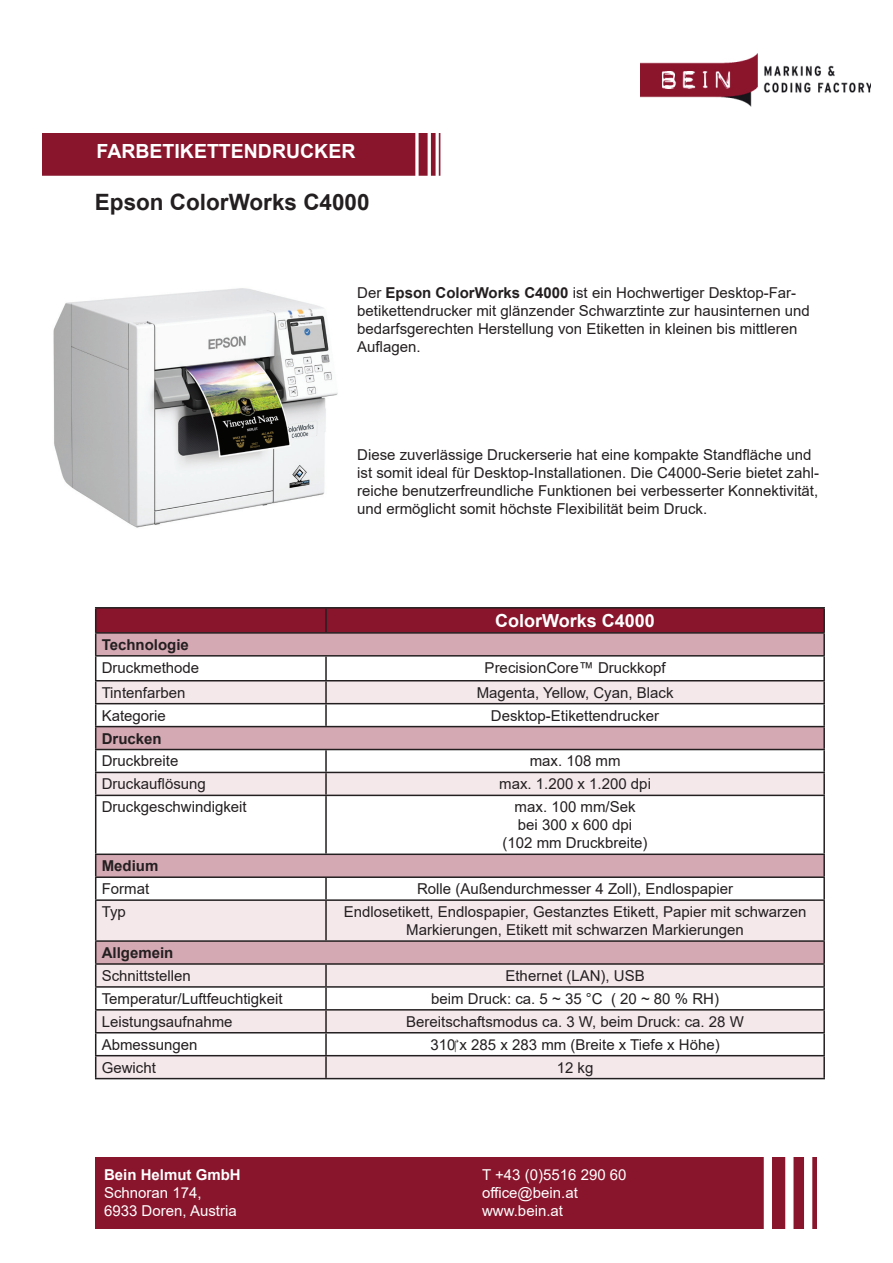
<style>
.page{position:relative;width:893px;height:1263px;background:#fff}
.page>*{position:absolute;margin:0;border:0;box-sizing:border-box;transform-origin:0 0}
.t1{font:700 22.5px "Arial";color:#231f20}
.t2{font:700 19.5px "Arial";color:#fff}
.t3{font:700 18px "Arial";color:#fff}
.t4{font:15px/18px "Arial";color:#231f20}
.t5{font:15px "Arial";color:#fff}
.t6{font:700 15px "Arial";color:#231f20}
.t7{font:700 15px "Arial";color:#fff}
.s1{font-weight:700}
</style>
<div class="page">
<div style="left:95px;top:1157px;width:721px;height:72px;background:#88152c"></div>
<img style="left:640px;top:53px;width:230px;height:54px">
<img style="left:43px;top:134px;width:398px;height:42px">
<div style="left:43px;top:135px;width:369px;height:40px;background:#88152c"></div>
<svg style="left:96px;top:796px;width:727px;height:282px"></svg>
<hr style="left:95px;top:607px;width:231px;height:1px;background:#231f20">
<hr style="left:326px;top:607px;width:499px;height:1px;background:#231f20">
<hr style="left:823px;top:608px;width:2px;height:24px;background:#231f20">
<hr style="left:326px;top:632px;width:499px;height:2px;background:#231f20">
<hr style="left:823px;top:634px;width:2px;height:21px;background:#231f20">
<hr style="left:326px;top:655px;width:499px;height:1px;background:#231f20">
<hr style="left:823px;top:656px;width:2px;height:24px;background:#231f20">
<hr style="left:326px;top:680px;width:499px;height:1px;background:#231f20">
<hr style="left:823px;top:681px;width:2px;height:22px;background:#231f20">
<hr style="left:326px;top:703px;width:499px;height:1px;background:#231f20">
<hr style="left:823px;top:704px;width:2px;height:22px;background:#231f20">
<hr style="left:326px;top:726px;width:499px;height:1px;background:#231f20">
<hr style="left:823px;top:727px;width:2px;height:22px;background:#231f20">
<hr style="left:326px;top:749px;width:499px;height:1px;background:#231f20">
<hr style="left:823px;top:750px;width:2px;height:22px;background:#231f20">
<svg style="left:95px;top:608px;width:729px;height:187px"></svg>
<hr style="left:326px;top:772px;width:499px;height:1px;background:#231f20">
<hr style="left:325px;top:773px;width:2px;height:22px;background:#231f20">
<hr style="left:823px;top:773px;width:2px;height:22px;background:#231f20">
<hr style="left:95px;top:795px;width:231px;height:1px;background:#231f20">
<hr style="left:95px;top:796px;width:1px;height:57px;background:#231f20">
<hr style="left:326px;top:795px;width:499px;height:1px;background:#231f20">
<hr style="left:325px;top:796px;width:2px;height:57px;background:#231f20">
<hr style="left:823px;top:796px;width:2px;height:57px;background:#231f20">
<hr style="left:95px;top:853px;width:231px;height:2px;background:#231f20">
<hr style="left:326px;top:853px;width:499px;height:2px;background:#231f20">
<hr style="left:823px;top:855px;width:2px;height:21px;background:#231f20">
<svg style="left:95px;top:855px;width:729px;height:44px"></svg>
<hr style="left:326px;top:876px;width:499px;height:2px;background:#231f20">
<hr style="left:325px;top:878px;width:2px;height:21px;background:#231f20">
<hr style="left:823px;top:878px;width:2px;height:21px;background:#231f20">
<hr style="left:95px;top:899px;width:231px;height:2px;background:#231f20">
<hr style="left:95px;top:901px;width:1px;height:39px;background:#231f20">
<hr style="left:326px;top:899px;width:499px;height:2px;background:#231f20">
<hr style="left:325px;top:901px;width:2px;height:39px;background:#231f20">
<hr style="left:823px;top:901px;width:2px;height:39px;background:#231f20">
<hr style="left:95px;top:940px;width:231px;height:2px;background:#231f20">
<hr style="left:326px;top:940px;width:499px;height:2px;background:#231f20">
<hr style="left:823px;top:942px;width:2px;height:21px;background:#231f20">
<hr style="left:95px;top:963px;width:231px;height:2px;background:#231f20">
<hr style="left:326px;top:963px;width:499px;height:2px;background:#231f20">
<hr style="left:325px;top:965px;width:2px;height:21px;background:#231f20">
<hr style="left:823px;top:965px;width:2px;height:21px;background:#231f20">
<hr style="left:95px;top:986px;width:231px;height:2px;background:#231f20">
<hr style="left:326px;top:986px;width:499px;height:2px;background:#231f20">
<hr style="left:325px;top:988px;width:2px;height:21px;background:#231f20">
<hr style="left:823px;top:988px;width:2px;height:21px;background:#231f20">
<hr style="left:95px;top:1009px;width:231px;height:1px;background:#231f20">
<hr style="left:326px;top:1009px;width:499px;height:1px;background:#231f20">
<hr style="left:325px;top:1010px;width:2px;height:22px;background:#231f20">
<hr style="left:823px;top:1010px;width:2px;height:22px;background:#231f20">
<hr style="left:95px;top:1032px;width:231px;height:1px;background:#231f20">
<hr style="left:326px;top:1032px;width:499px;height:1px;background:#231f20">
<hr style="left:325px;top:1033px;width:2px;height:22px;background:#231f20">
<hr style="left:823px;top:1033px;width:2px;height:22px;background:#231f20">
<hr style="left:95px;top:1055px;width:231px;height:1px;background:#231f20">
<svg style="left:95px;top:942px;width:1px;height:136px"></svg>
<hr style="left:326px;top:1055px;width:499px;height:1px;background:#231f20">
<hr style="left:325px;top:1056px;width:2px;height:22px;background:#231f20">
<hr style="left:823px;top:1056px;width:2px;height:22px;background:#231f20">
<hr style="left:95px;top:1078px;width:231px;height:1px;background:#231f20">
<hr style="left:326px;top:1078px;width:499px;height:1px;background:#231f20">
<div style="left:764px;top:1154px;width:8px;height:83px;background:#fff"></div>
<div style="left:804px;top:1155px;width:8px;height:92px;background:#fff"></div>
<div style="left:785px;top:1153px;width:8px;height:94px;background:#fff;border:2px solid #fff"></div>
<img style="left:53px;top:288px;width:285px;height:240px">
<h2 class="t2" style="left:97px;top:138px;width:260px">FARBETIKETTENDRUCKER</h2>
<h1 class="t1" style="left:95px;top:186px;width:276px">Epson ColorWorks C4000</h1>
<p class="t4" style="left:357px;top:283px;width:454px">Der <span class="s1">Epson ColorWorks C4000</span> ist ein Hochwertiger Desktop-Far&shy;betikettendrucker mit glänzender Schwarztinte zur hausinternen und bedarfsgerechten Herstellung von Etiketten in kleinen bis mittleren Auflagen.</p>
<p class="t4" style="left:357px;top:445px;width:463px">Diese zuverlässige Druckerserie hat eine kompakte Standfläche und ist somit ideal für Desktop-Installationen. Die C4000-Serie bietet zahl&shy;reiche benutzerfreundliche Funktionen bei verbesserter Konnektivität, und ermöglicht somit höchste Flexibilität beim Druck.</p>
<p class="t3" style="left:495px;top:608px;width:161px">ColorWorks C4000</p>
<p class="t6" style="left:102px;top:634px;width:89px">Technologie</p>
<p class="t4" style="left:102px;top:658px;width:99px">Druckmethode</p>
<p class="t4" style="left:485px;top:658px;width:182px">PrecisionCore™ Druckkopf</p>
<p class="t4" style="left:102px;top:683px;width:85px">Tintenfarben</p>
<p class="t4" style="left:477px;top:683px;width:198px">Magenta, Yellow, Cyan, Black</p>
<p class="t4" style="left:102px;top:706px;width:66px">Kategorie</p>
<p class="t4" style="left:491px;top:706px;width:170px">Desktop-Etikettendrucker</p>
<p class="t6" style="left:102px;top:728px;width:62px">Drucken</p>
<p class="t4" style="left:102px;top:752px;width:78px">Druckbreite</p>
<p class="t4" style="left:530px;top:752px;width:92px">max. 108 mm</p>
<p class="t4" style="left:102px;top:775px;width:106px">Druckauflösung</p>
<p class="t4" style="left:499px;top:775px;width:153px">max. 1.200 x 1.200 dpi</p>
<p class="t4" style="left:102px;top:798px;width:147px">Druckgeschwindigkeit</p>
<p class="t4" style="left:503px;top:798px;width:147px;text-align:center">max. 100 mm/Sek<br>bei 300 x 600 dpi (102 mm Druckbreite)</p>
<p class="t6" style="left:102px;top:855px;width:58px">Medium</p>
<p class="t4" style="left:102px;top:880px;width:49px">Format</p>
<p class="t4" style="left:417px;top:880px;width:317px">Rolle (Außendurchmesser 4 Zoll), Endlospapier</p>
<p class="t4" style="left:102px;top:903px;width:26px">Typ</p>
<p class="t4" style="left:344px;top:903px;width:464px;text-align:center">Endlosetikett, Endlospapier, Gestanztes Etikett, Papier mit schwarzen<br>Markierungen, Etikett mit schwarzen Markierungen</p>
<p class="t6" style="left:102px;top:942px;width:73px">Allgemein</p>
<p class="t4" style="left:102px;top:966px;width:91px">Schnittstellen</p>
<p class="t4" style="left:505px;top:966px;width:141px">Ethernet (LAN), USB</p>
<p class="t4" style="left:102px;top:989px;width:182px">Temperatur/Luftfeuchtigkeit</p>
<p class="t4" style="left:431px;top:989px;width:289px">beim Druck: ca. 5 ~ 35 °C ( 20 ~ 80 % RH)</p>
<p class="t4" style="left:102px;top:1012px;width:132px">Leistungsaufnahme</p>
<p class="t4" style="left:406px;top:1012px;width:339px">Bereitschaftsmodus ca. 3 W, beim Druck: ca. 28 W</p>
<p class="t4" style="left:102px;top:1035px;width:97px">Abmessungen</p>
<p class="t4" style="left:430px;top:1035px;width:291px">310 x 285 x 283 mm (Breite x Tiefe x Höhe)</p>
<p class="t4" style="left:102px;top:1058px;width:56px">Gewicht</p>
<p class="t4" style="left:557px;top:1058px;width:38px">12 kg</p>
<p class="t7" style="left:104px;top:1164px;width:138px">Bein Helmut GmbH</p>
<p class="t5" style="left:482px;top:1164px;width:146px">T +43 (0)5516 290 60</p>
<p class="t5" style="left:104px;top:1182px;width:99px">Schnoran 174,</p>
<p class="t5" style="left:482px;top:1182px;width:97px">office@bein.at</p>
<p class="t5" style="left:104px;top:1200px;width:134px">6933 Doren, Austria</p>
<p class="t5" style="left:482px;top:1200px;width:82px">www.bein.at</p>
</div>
